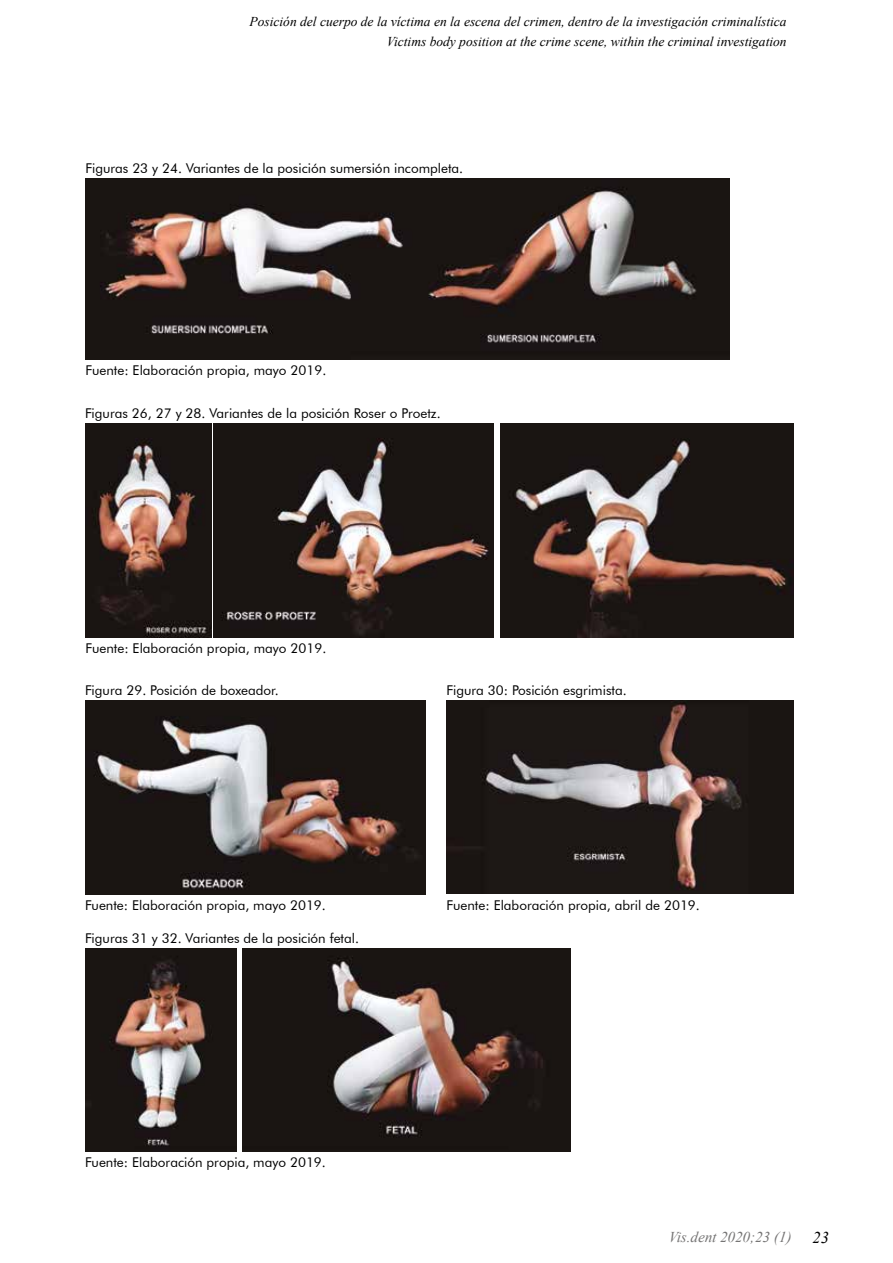
<style>
.page{position:relative;width:893px;height:1263px;background:#fff}
.page>*{position:absolute;margin:0;border:0;box-sizing:border-box;transform-origin:0 0}
.t1{font:italic 16.5px "Times New Roman";color:#000}
.t2{font:italic 15px "Times New Roman";color:#757474}
.t3{font:13.5px "Futura BT";color:#000}
.t4{font:italic 13.5px/20.4px "Times New Roman";color:#000;text-align:right}
</style>
<div class="page">
<img style="left:85px;top:423px;width:126px;height:214px">
<img style="left:214px;top:423px;width:280px;height:214px">
<img style="left:501px;top:423px;width:292px;height:214px">
<img style="left:85px;top:701px;width:340px;height:193px">
<img style="left:446px;top:701px;width:347px;height:193px">
<img style="left:85px;top:949px;width:152px;height:202px">
<img style="left:243px;top:949px;width:327px;height:202px">
<img style="left:85px;top:179px;width:644px;height:180px">
<p class="t4" style="left:249px;top:11px;width:539px">Posición del cuerpo de la víctima en la escena del crimen, dentro de la investigación criminalística<br>Victims body position at the crime scene, within the criminal investigation</p>
<p class="t3" style="left:85px;top:160px;width:379px">Figuras 23 y 24. Variantes de la posición sumersión incompleta.</p>
<p class="t3" style="left:85px;top:362px;width:242px">Fuente: Elaboración propia, mayo 2019.</p>
<p class="t3" style="left:85px;top:405px;width:357px">Figuras 26, 27 y 28. Variantes de la posición Roser o Proetz.</p>
<p class="t3" style="left:85px;top:640px;width:242px">Fuente: Elaboración propia, mayo 2019.</p>
<p class="t3" style="left:85px;top:682px;width:195px">Figura 29. Posición de boxeador.</p>
<p class="t3" style="left:446px;top:682px;width:182px">Figura 30: Posición esgrimista.</p>
<p class="t3" style="left:85px;top:897px;width:242px">Fuente: Elaboración propia, mayo 2019.</p>
<p class="t3" style="left:446px;top:896px;width:255px">Fuente: Elaboración propia, abril de 2019.</p>
<p class="t3" style="left:85px;top:930px;width:275px">Figuras 31 y 32. Variantes de la posición fetal.</p>
<p class="t3" style="left:85px;top:1154px;width:242px">Fuente: Elaboración propia, mayo 2019.</p>
<p class="t2" style="left:669px;top:1229px;width:124px">Vis.dent 2020;23 (1)</p>
<p class="t1" style="left:813px;top:1228px;width:18px">23</p>
</div>
